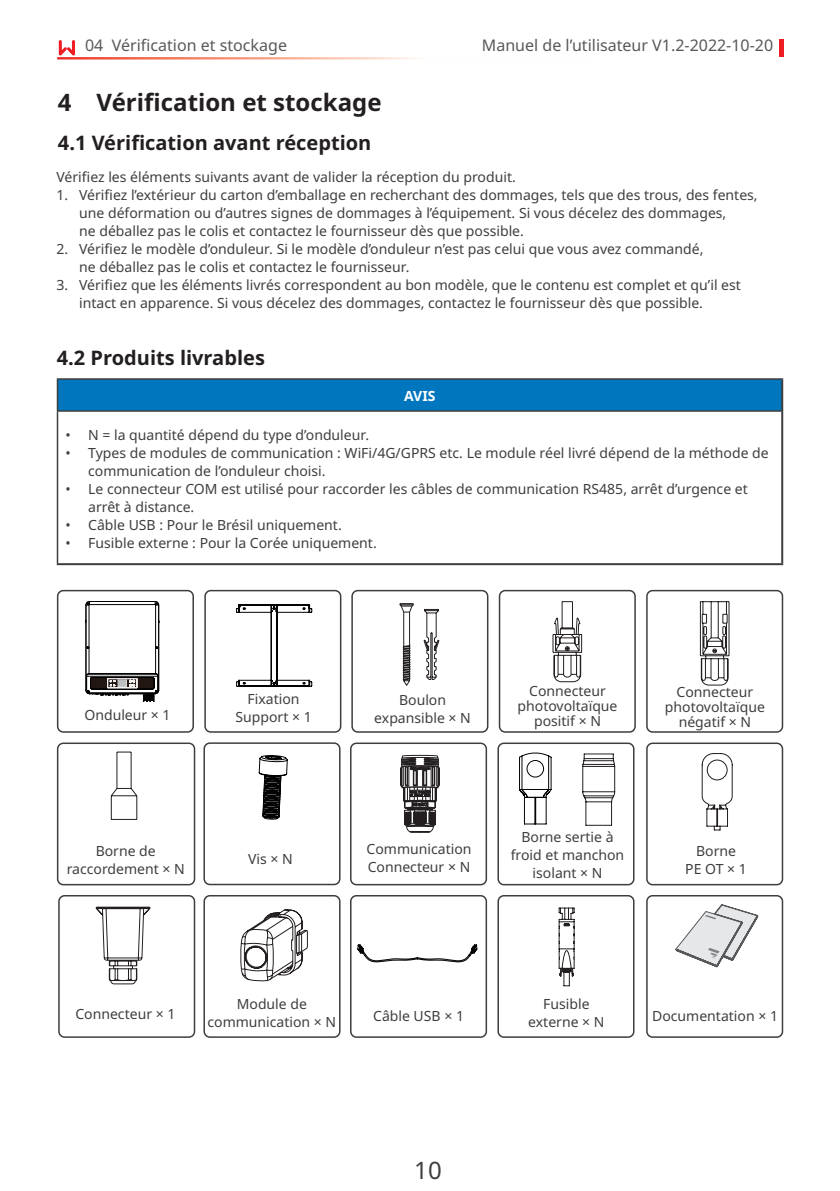
<style>
.page{position:relative;width:840px;height:1191px;background:#fff}
.page>*{position:absolute;margin:0;border:0;box-sizing:border-box;transform-origin:0 0}
.一级标题{font:700 24px "Noto Sans";color:#231f20}
.t1{font:24px "Noto Sans";color:#3e3e3f}
.二级标题{font:700 20px "Noto Sans";color:#231f20}
.t2{font:16px "Noto Sans";color:#57585a}
.t3{font:14px/18px "Noto Sans";color:#3e3e3f}
.t4{font:700 14px "Noto Sans";color:#fff}
</style>
<div class="page">
<svg style="left:779px;top:39px;width:3px;height:18px"></svg>
<svg style="left:59px;top:40px;width:16px;height:15px"></svg>
<div style="left:57px;top:379px;width:724px;height:32px;background:#0076be"></div>
<hr style="left:57px;top:378px;width:725px;height:2px;background:#3e3e3f">
<hr style="left:57px;top:380px;width:1px;height:30px;background:#3e3e3f">
<hr style="left:57px;top:410px;width:723px;height:2px;background:#3e3e3f">
<hr style="left:57px;top:412px;width:1px;height:151px;background:#3e3e3f">
<hr style="left:780px;top:380px;width:2px;height:31px;background:#3e3e3f">
<hr style="left:780px;top:411px;width:2px;height:152px;background:#3e3e3f">
<hr style="left:57px;top:563px;width:725px;height:2px;background:#3e3e3f">
<svg style="left:56px;top:589px;width:286px;height:449px"></svg>
<svg style="left:350px;top:589px;width:433px;height:297px"></svg>
<svg style="left:551px;top:600px;width:31px;height:83px"></svg>
<div style="left:645px;top:590px;width:137px;height:142px;border:2px solid #3e3e3f;border-radius:6px"></div>
<svg style="left:699px;top:600px;width:30px;height:86px"></svg>
<div style="left:351px;top:590px;width:137px;height:142px;border:2px solid #3e3e3f;border-radius:6px"></div>
<svg style="left:398px;top:602px;width:42px;height:84px"></svg>
<svg style="left:240px;top:908px;width:68px;height:73px"></svg>
<svg style="left:235px;top:604px;width:77px;height:83px"></svg>
<svg style="left:85px;top:601px;width:75px;height:101px"></svg>
<div style="left:85px;top:601px;width:74px;height:93px;border:1px solid #030303;border-radius:4px"></div>
<div style="left:118px;top:680px;width:8px;height:6px;background:#bdc0c1"></div>
<svg style="left:400px;top:755px;width:39px;height:77px"></svg>
<svg style="left:581px;top:753px;width:34px;height:73px"></svg>
<svg style="left:518px;top:751px;width:34px;height:74px"></svg>
<div style="left:497px;top:895px;width:137px;height:142px;border:2px solid #3e3e3f;border-radius:6px"></div>
<svg style="left:95px;top:906px;width:55px;height:78px"></svg>
<svg style="left:110px;top:751px;width:28px;height:69px"></svg>
<div style="left:350px;top:895px;width:137px;height:142px;border:2px solid #3e3e3f;border-radius:6px"></div>
<svg style="left:357px;top:944px;width:120px;height:19px"></svg>
<svg style="left:558px;top:907px;width:17px;height:79px"></svg>
<div style="left:645px;top:895px;width:137px;height:142px;border:2px solid #3e3e3f;border-radius:6px"></div>
<svg style="left:675px;top:904px;width:83px;height:64px"></svg>
<svg style="left:258px;top:755px;width:29px;height:64px"></svg>
<p class="t2" style="left:85px;top:34px;width:203px">04 Vérification et stockage</p>
<p class="t2" style="left:481px;top:34px;width:293px">Manuel de l’utilisateur V1.2-2022-10-20</p>
<p class="一级标题" style="left:58px;top:86px;width:325px">4 Vérification et stockage</p>
<p class="二级标题" style="left:58px;top:129px;width:315px">4.1 Vérification avant réception</p>
<p class="t3" style="left:56px;top:169px;width:460px">Vérifiez les éléments suivants avant de valider la réception du produit.</p>
<p class="t3" style="left:79px;top:187px;width:679px;text-indent:-23px">1. Vérifiez l’extérieur du carton d’emballage en recherchant des dommages, tels que des trous, des fentes, une déformation ou d’autres signes de dommages à l’équipement. Si vous décelez des dommages,<br>ne déballez pas le colis et contactez le fournisseur dès que possible.</p>
<p class="t3" style="left:79px;top:241px;width:625px;text-indent:-23px">2. Vérifiez le modèle d’onduleur. Si le modèle d’onduleur n’est pas celui que vous avez commandé, ne déballez pas le colis et contactez le fournisseur.</p>
<p class="t3" style="left:79px;top:277px;width:663px;text-indent:-23px">3. Vérifiez que les éléments livrés correspondent au bon modèle, que le contenu est complet et qu’il est intact en apparence. Si vous décelez des dommages, contactez le fournisseur dès que possible.</p>
<p class="二级标题" style="left:57px;top:344px;width:209px">4.2 Produits livrables</p>
<p class="t4" style="left:404px;top:386px;width:33px">AVIS</p>
<p class="t3" style="left:65px;top:426px;width:305px">• N = la quantité dépend du type d’onduleur.</p>
<p class="t3" style="left:88px;top:444px;width:681px;text-indent:-23px">• Types de modules de communication : WiFi/4G/GPRS etc. Le module réel livré dépend de la méthode de communication de l’onduleur choisi.</p>
<p class="t3" style="left:88px;top:480px;width:660px;text-indent:-23px">• Le connecteur COM est utilisé pour raccorder les câbles de communication RS485, arrêt d’urgence et arrêt à distance.</p>
<p class="t3" style="left:65px;top:516px;width:277px">• Câble USB : Pour le Brésil uniquement.</p>
<p class="t3" style="left:65px;top:534px;width:312px">• Fusible externe : Pour la Corée uniquement.</p>
<p class="t3" style="left:84px;top:706px;width:88px">Onduleur × 1</p>
<p class="t3" style="left:67px;top:842px;width:119px;text-align:center">Borne de raccordement × N</p>
<p class="t3" style="left:247px;top:690px;width:53px">Fixation</p>
<p class="t3" style="left:235px;top:708px;width:78px">Support × 1</p>
<p class="t3" style="left:248px;top:850px;width:46px">Vis × N</p>
<p class="t3" style="left:399px;top:691px;width:48px">Boulon</p>
<p class="t3" style="left:374px;top:709px;width:98px">expansible × N</p>
<p class="t3" style="left:517px;top:683px;width:101px;line-height:15px;text-align:center">Connecteur photovoltaïque</p>
<p class="t3" style="left:534px;top:712px;width:68px">positif × N</p>
<p class="t3" style="left:366px;top:840px;width:106px">Communication</p>
<p class="t3" style="left:367px;top:858px;width:104px">Connecteur × N</p>
<p class="t3" style="left:510px;top:828px;width:115px;text-align:center">Borne sertie à froid et manchon isolant × N</p>
<p class="t3" style="left:664px;top:684px;width:101px;line-height:15px;text-align:center">Connecteur photovoltaïque</p>
<p class="t3" style="left:678px;top:713px;width:74px">négatif × N</p>
<p class="t3" style="left:695px;top:842px;width:41px">Borne</p>
<p class="t3" style="left:685px;top:860px;width:63px">PE OT × 1</p>
<p class="t3" style="left:75px;top:1005px;width:101px">Connecteur × 1</p>
<p class="t3" style="left:237px;top:995px;width:72px">Module de</p>
<p class="t3" style="left:207px;top:1013px;width:130px">communication × N</p>
<p class="t3" style="left:373px;top:1006px;width:92px">Câble USB × 1</p>
<p class="t3" style="left:528px;top:995px;width:78px;text-align:center">Fusible externe × N</p>
<p class="t3" style="left:651px;top:1006px;width:127px">Documentation × 1</p>
<h1 class="t1" style="left:414px;top:1153px;width:29px">10</h1>
</div>
